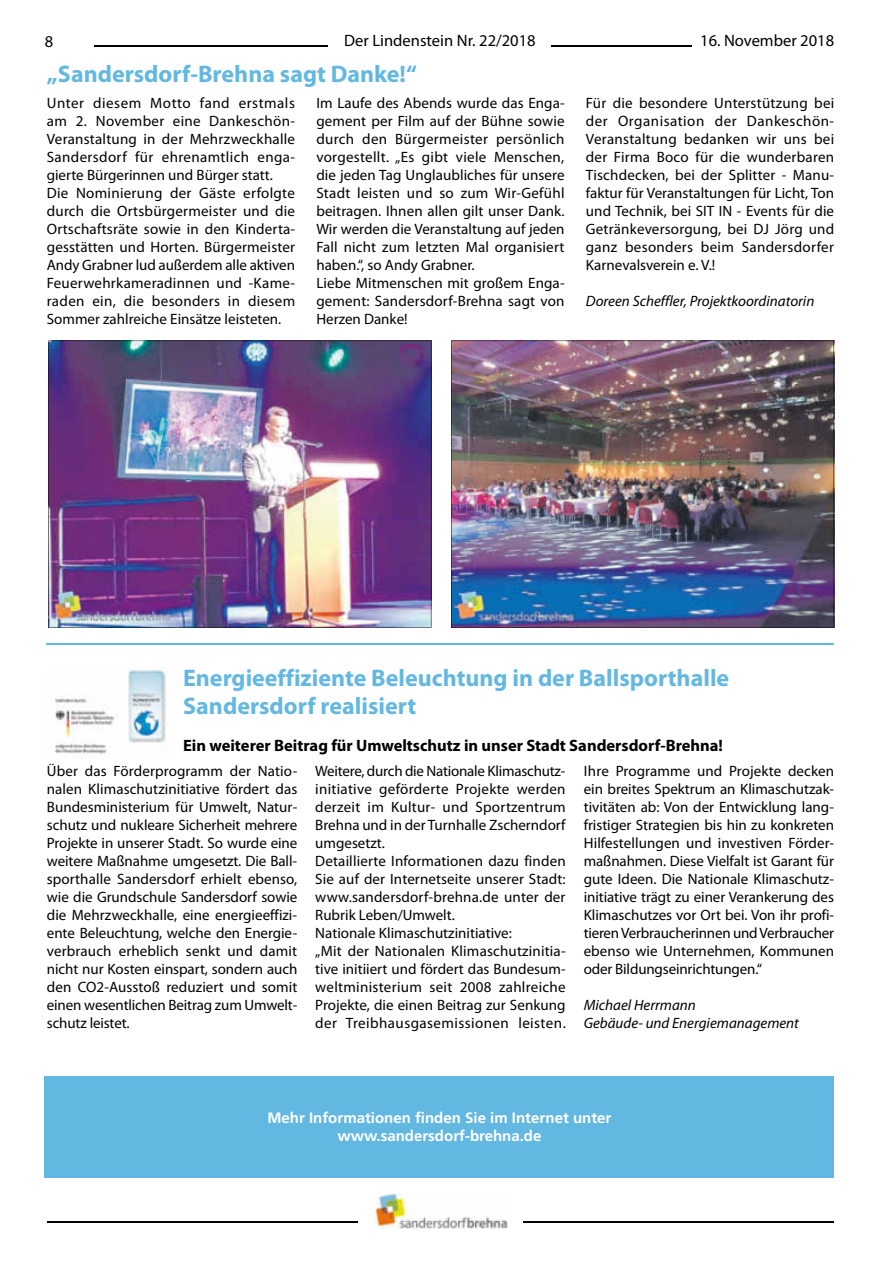
<style>
.page{position:relative;width:881px;height:1263px;background:#fff}
.page>*{position:absolute;margin:0;border:0;box-sizing:border-box;transform-origin:0 0}
.t1{font:700 24px/28.8px "Myriad Pro";color:#63b8e1}
.t2{font:700 16.5px "Myriad Pro";color:#000}
.t3{font:16.5px "Myriad Pro";color:#000}
.t4{font:15px/18px "Myriad Pro";letter-spacing:.01em;color:#000}
.t5{font:italic 15px/18px "Myriad Pro";color:#000}
.t6{font:700 15px/18px "Frutiger";color:#fff;text-align:center}
</style>
<div class="page">
<hr style="left:94px;top:45px;width:234px;height:2px;background:#000">
<hr style="left:551px;top:45px;width:282px;height:2px;background:#000">
<div style="left:691px;top:33px;width:147px;height:15px;background:#fff"></div>
<hr style="left:47px;top:1221px;width:310px;height:1px;background:#000">
<hr style="left:523px;top:1222px;width:310px;height:1px;background:#000">
<img style="left:375px;top:1194px;width:132px;height:34px">
<img style="left:48px;top:341px;width:383px;height:287px">
<img style="left:451px;top:341px;width:382px;height:287px">
<img style="left:55px;top:669px;width:111px;height:86px">
<div style="left:45px;top:1076px;width:788px;height:101px;background:#63b8e1"></div>
<hr style="left:47px;top:643px;width:786px;height:2px;background:#63b8e1">
<p class="t3" style="left:45px;top:32px;width:10px">8</p>
<p class="t3" style="left:344px;top:31px;width:193px">Der Lindenstein Nr. 22/2018</p>
<p class="t3" style="left:700px;top:30px;width:135px">16. November 2018</p>
<h1 class="t1" style="left:47px;top:59px;width:371px">„Sandersdorf-Brehna sagt Danke!“</h1>
<p class="t4" style="left:47px;top:94px;width:250px">Unter diesem Motto fand erstmals am 2. November eine Dankeschön-Veranstaltung in der Mehrzweckhalle Sandersdorf für ehrenamtlich enga&shy;gierte Bürgerinnen und Bürger statt.<br>Die Nominierung der Gäste erfolgte durch die Ortsbürgermeister und die Ortschaftsräte sowie in den Kinderta&shy;gesstätten und Horten. Bürgermeister Andy Grabner lud außerdem alle aktiven Feuerwehrkameradinnen und -Kame&shy;raden ein, die besonders in diesem Sommer zahlreiche Einsätze leisteten.</p>
<p class="t4" style="left:316px;top:94px;width:250px">Im Laufe des Abends wurde das Enga&shy;gement per Film auf der Bühne sowie durch den Bürgermeister persönlich vorgestellt. „Es gibt viele Menschen, die jeden Tag Unglaubliches für unsere Stadt leisten und so zum Wir-Gefühl beitragen. Ihnen allen gilt unser Dank.<br>Wir werden die Veranstaltung auf jeden Fall nicht zum letzten Mal organisiert haben.“, so Andy Grabner.<br>Liebe Mitmenschen mit großem Enga&shy;gement: Sandersdorf-Brehna sagt von Herzen Danke!</p>
<p class="t4" style="left:585px;top:94px;width:250px;text-align:justify">Für die besondere Unterstützung bei der Organisation der Dankeschön-Veranstaltung bedanken wir uns bei der Firma Boco für die wunderbaren Tischdecken, bei der Splitter - Manu&shy;faktur für Veranstaltungen für Licht, Ton und Technik, bei SIT IN - Events für die Getränkeversorgung, bei DJ Jörg und ganz besonders beim Sandersdorfer Karnevalsverein e. V.!</p>
<p class="t5" style="left:585px;top:292px;width:230px">Doreen Scheffler, Projektkoordinatorin</p>
<h1 class="t1" style="left:183px;top:662px;width:547px">Energieeffiziente Beleuchtung in der Ballsporthalle<br>Sandersdorf realisiert</h1>
<p class="t2" style="left:183px;top:735px;width:541px">Ein weiterer Beitrag für Umweltschutz in unser Stadt Sandersdorf-Brehna!</p>
<p class="t4" style="left:47px;top:761px;width:252px;text-align:justify">Über das Förderprogramm der Natio&shy;nalen Klimaschutzinitiative fördert das Bundesministerium für Umwelt, Natur&shy;schutz und nukleare Sicherheit mehrere Projekte in unserer Stadt. So wurde eine weitere Maßnahme umgesetzt. Die Ball&shy;sporthalle Sandersdorf erhielt ebenso, wie die Grundschule Sandersdorf sowie die Mehrzweckhalle, eine energieeffizi&shy;ente Beleuchtung, welche den Energie&shy;verbrauch erheblich senkt und damit nicht nur Kosten einspart, sondern auch den CO2-Ausstoß reduziert und somit einen wesentlichen Beitrag zum Umwelt&shy;schutz leistet.</p>
<p class="t4" style="left:315px;top:761px;width:252px">Weitere, durch die Nationale Klimaschutz&shy;initiative geförderte Projekte werden derzeit im Kultur- und Sportzentrum Brehna und in der Turnhalle Zscherndorf umgesetzt.<br>Detaillierte Informationen dazu finden Sie auf der Internetseite unserer Stadt: www.sandersdorf-brehna.de unter der Rubrik Leben/Umwelt.<br>Nationale Klimaschutzinitiative:<br>„Mit der Nationalen Klimaschutzinitia&shy;tive initiiert und fördert das Bundesum&shy;weltministerium seit 2008 zahlreiche Projekte, die einen Beitrag zur Senkung der Treibhausgasemissionen leisten.</p>
<p class="t4" style="left:583px;top:761px;width:252px;text-align:justify">Ihre Programme und Projekte decken ein breites Spektrum an Klimaschutzak&shy;tivitäten ab: Von der Entwicklung lang&shy;fristiger Strategien bis hin zu konkreten Hilfestellungen und investiven Förder&shy;maßnahmen. Diese Vielfalt ist Garant für gute Ideen. Die Nationale Klimaschutz&shy;initiative trägt zu einer Verankerung des Klimaschutzes vor Ort bei. Von ihr profi&shy;tieren Verbraucherinnen und Verbraucher ebenso wie Unternehmen, Kommunen oder Bildungseinrichtungen.“</p>
<p class="t5" style="left:583px;top:995px;width:217px">Michael Herrmann<br>Gebäude- und Energiemanagement</p>
<p class="t6" style="left:267px;top:1109px;width:345px">Mehr Informationen finden Sie im Internet unter www.sandersdorf-brehna.de</p>
</div>
